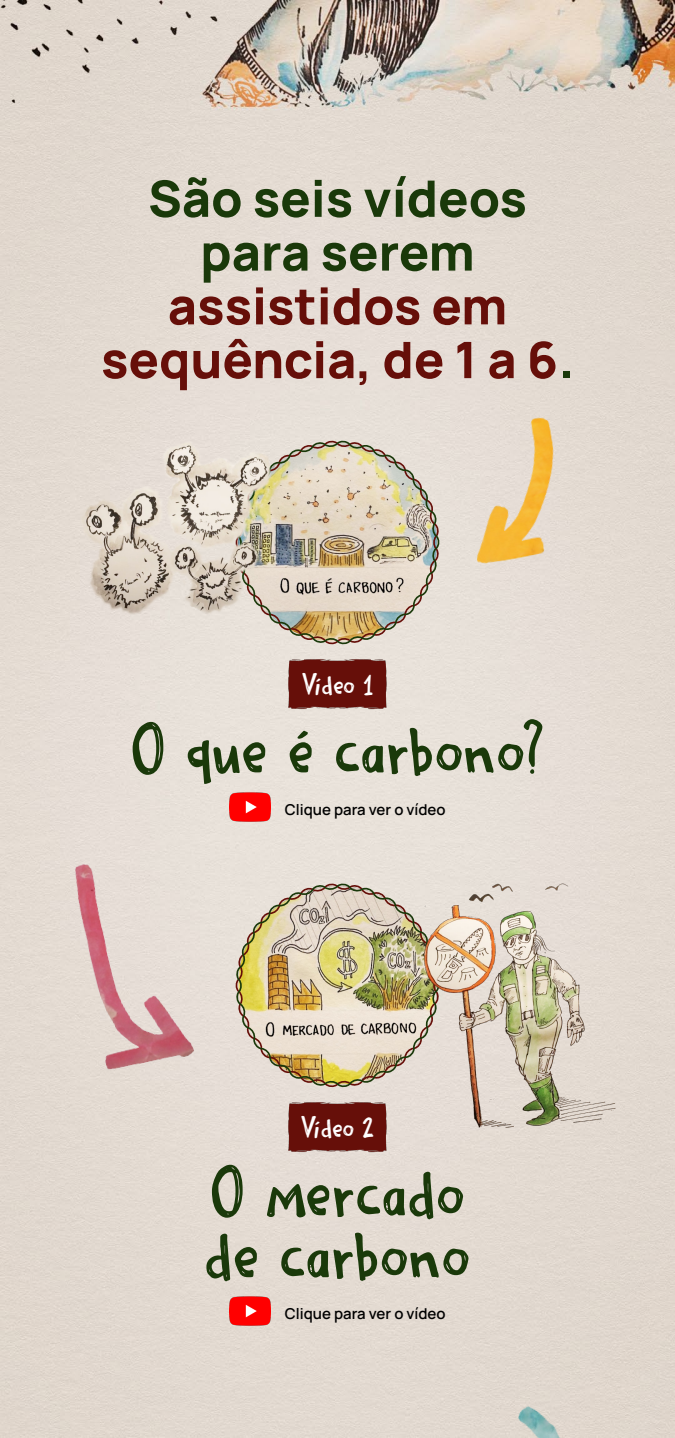
<style>
.page{position:relative;width:675px;height:1438px;background:#fff}
.page>*{position:absolute;margin:0;border:0;box-sizing:border-box;transform-origin:0 0}
.t1{font:78.56px/61.9px "Scribble Note DEMO";letter-spacing:-.01em;color:#1a390a}
.t2{font:800 50.25px/53.8px "Manrope";color:#660f09;text-align:center}
.t3{font:800 50.25px/53.8px "Manrope";color:#1a390a;text-align:center}
.t4{font:31.62px "Scribble Note DEMO";letter-spacing:-.01em;color:#fff}
.t5{font:600 15px "Manrope";color:#000}
.s1{color:#1a390a}
</style>
<div class="page">
<img style="left:0;top:0;width:675px;height:1438px">
<img style="left:288px;top:658px;width:99px;height:51px">
<img style="left:288px;top:1101px;width:99px;height:51px">
<img style="left:229px;top:786px;width:41px;height:41px">
<img style="left:229px;top:1290px;width:41px;height:41px">
<img style="left:236px;top:883px;width:186px;height:204px">
<img style="left:236px;top:440px;width:203px;height:204px">
<img style="left:446px;top:412px;width:130px;height:161px">
<img style="left:55px;top:846px;width:145px;height:233px">
<img style="left:502px;top:1396px;width:95px;height:42px">
<img style="left:75px;top:440px;width:199px;height:176px">
<img style="left:422px;top:878px;width:199px;height:260px">
<h2 class="t3" style="left:148px;top:167px;width:380px">São seis vídeos para serem</h2>
<h2 class="t2" style="left:101px;top:274px;width:475px">assistidos em sequência, de 1 a 6<span class="s1">.</span></h2>
<h3 class="t4" style="left:301px;top:667px;width:74px">Vídeo 1</h3>
<h1 class="t1" style="left:130px;top:718px;width:416px">O que é carbono?</h1>
<p class="t5" style="left:285px;top:797px;width:162px">Clique para ver o vídeo</p>
<h3 class="t4" style="left:301px;top:1110px;width:75px">Vídeo 2</h3>
<h1 class="t1" style="left:204px;top:1161px;width:268px">O mercado de carbono</h1>
<p class="t5" style="left:285px;top:1301px;width:162px">Clique para ver o vídeo</p>
</div>
